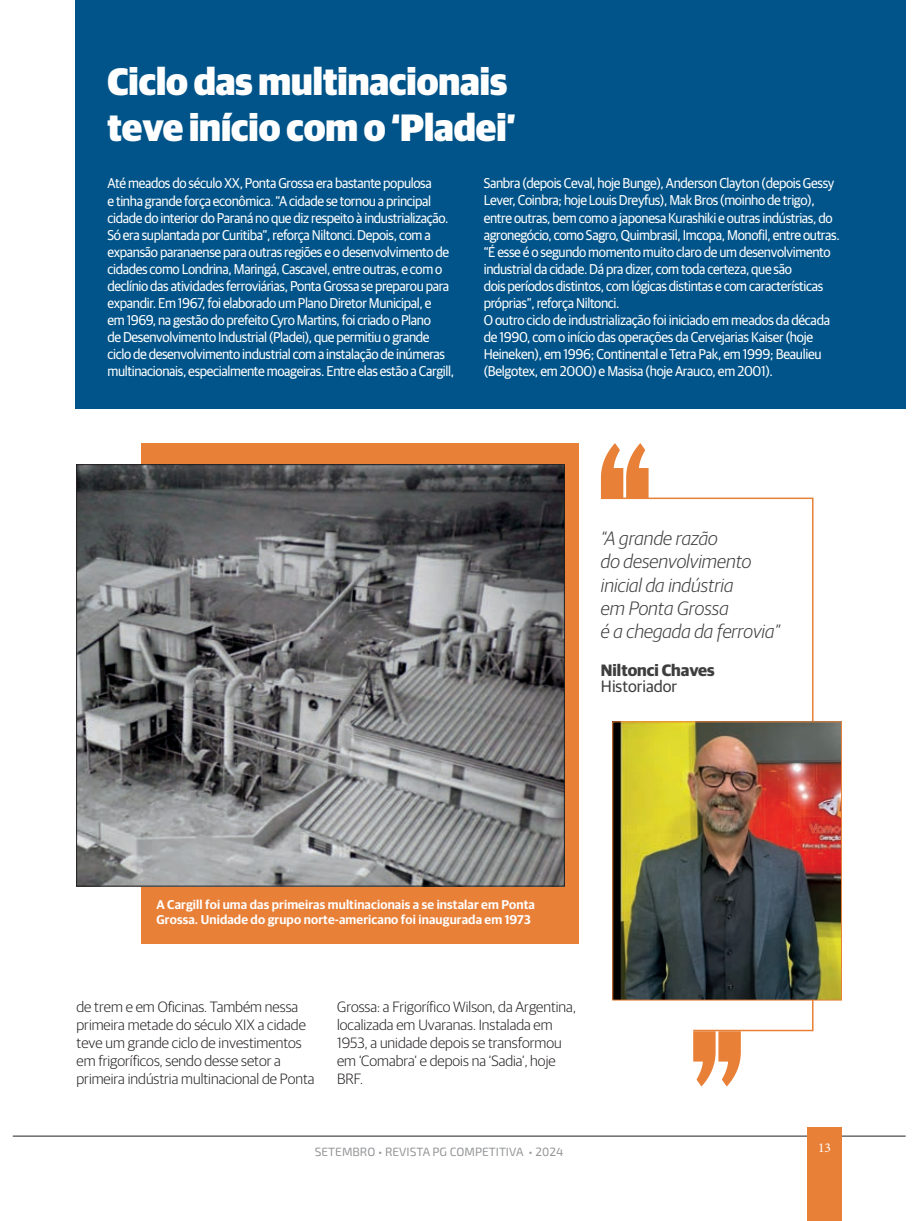
<style>
.page{position:relative;width:918px;height:1221px;background:#fff}
.page>*{position:absolute;margin:0;border:0;box-sizing:border-box;transform-origin:0 0}
.t1{font:900 38.25px/45.9px "Guardian Sans";color:#fff;scale:.95 1}
.t2{font:italic 300 19.5px/23.4px "Guardian Sans";color:#3e3e3f}
.t3{font:700 16.5px "Guardian Sans";color:#3e3e3f}
.t4{font:16.5px "Guardian Sans";color:#3e3e3f}
.t5{font:300 15px/18px "Guardian Sans";color:#231f20}
.t6{font:14.25px/17.1px "Guardian Sans";letter-spacing:-.025em;color:#fff;scale:.95 1}
.t7{font:13.5px "Minion Pro";color:#fff}
.t8{font:600 12.75px/15.3px "Guardian Sans";letter-spacing:.01em;color:#fff}
.t9{font:12px "Exo 2";color:#939598}
</style>
<div class="page">
<hr style="left:13px;top:1136px;width:893px;height:1px;background:#231f20">
<div style="left:807px;top:1127px;width:35px;height:94px;background:#e98038"></div>
<div style="left:141px;top:443px;width:437px;height:501px;background:#e98038"></div>
<img style="left:79px;top:467px;width:483px;height:417px">
<div style="left:75px;top:1px;width:831px;height:408px;background:#005489"></div>
<svg style="left:600px;top:497px;width:214px;height:535px"></svg>
<svg style="left:601px;top:443px;width:48px;height:55px"></svg>
<svg style="left:693px;top:1031px;width:48px;height:56px"></svg>
<img style="left:614px;top:723px;width:226px;height:276px">
<div style="left:612px;top:721px;width:230px;height:280px;border:1px solid #e98038"></div>
<h1 class="t1" style="left:107px;top:61px;width:431px">Ciclo das multinacionais teve início com o ‘Pladei’</h1>
<p class="t6" style="left:107px;top:176px;width:366px">Até meados do século XX, Ponta Grossa era bastante populosa<br>e tinha grande força econômica. “A cidade se tornou a principal cidade do interior do Paraná no que diz respeito à industrialização.<br>Só era suplantada por Curitiba”, reforça Niltonci. Depois, com a expansão paranaense para outras regiões e o desenvolvimento de cidades como Londrina, Maringá, Cascavel, entre outras, e com o declínio das atividades ferroviárias, Ponta Grossa se preparou para expandir. Em 1967, foi elaborado um Plano Diretor Municipal, e<br>em 1969, na gestão do prefeito Cyro Martins, foi criado o Plano<br>de Desenvolvimento Industrial (Pladei), que permitiu o grande ciclo de desenvolvimento industrial com a instalação de inúmeras multinacionais, especialmente moageiras. Entre elas estão a Cargill,</p>
<p class="t6" style="left:484px;top:176px;width:376px">Sanbra (depois Ceval, hoje Bunge), Anderson Clayton (depois Gessy Lever, Coinbra; hoje Louis Dreyfus), Mak Bros (moinho de trigo), entre outras, bem como a japonesa Kurashiki e outras indústrias, do agronegócio, como Sagro, Quimbrasil, Imcopa, Monofil, entre outras. “É esse é o segundo momento muito claro de um desenvolvimento industrial da cidade. Dá pra dizer, com toda certeza, que são<br>dois períodos distintos, com lógicas distintas e com características próprias”, reforça Niltonci.<br>O outro ciclo de industrialização foi iniciado em meados da década de 1990, com o início das operações da Cervejarias Kaiser (hoje Heineken), em 1996; Continental e Tetra Pak, em 1999; Beaulieu (Belgotex, em 2000) e Masisa (hoje Arauco, em 2001).</p>
<h2 class="t2" style="left:601px;top:527px;width:181px">“A grande razão<br>do desenvolvimento inicial da indústria<br>em Ponta Grossa<br>é a chegada da ferrovia”</h2>
<p class="t3" style="left:601px;top:664px;width:115px">Niltonci Chaves</p>
<p class="t4" style="left:601px;top:681px;width:78px">Historiador</p>
<p class="t8" style="left:156px;top:898px;width:380px">A Cargill foi uma das primeiras multinacionais a se instalar em Ponta<br>Grossa. Unidade do grupo norte-americano foi inaugurada em 1973</p>
<p class="t5" style="left:77px;top:999px;width:240px">de trem e em Oficinas. Também nessa primeira metade do século XIX a cidade teve um grande ciclo de investimentos em frigoríficos, sendo desse setor a primeira indústria multinacional de Ponta</p>
<p class="t5" style="left:337px;top:999px;width:240px">Grossa: a Frigorífico Wilson, da Argentina, localizada em Uvaranas. Instalada em<br>1953, a unidade depois se transformou em ‘Comabra’ e depois na ‘Sadia’, hoje<br>BRF.</p>
<p class="t9" style="left:315px;top:1148px;width:250px">SETEMBRO • REVISTA PG COMPETITIVA • 2024</p>
<p class="t7" style="left:818px;top:1142px;width:14px">13</p>
</div>
